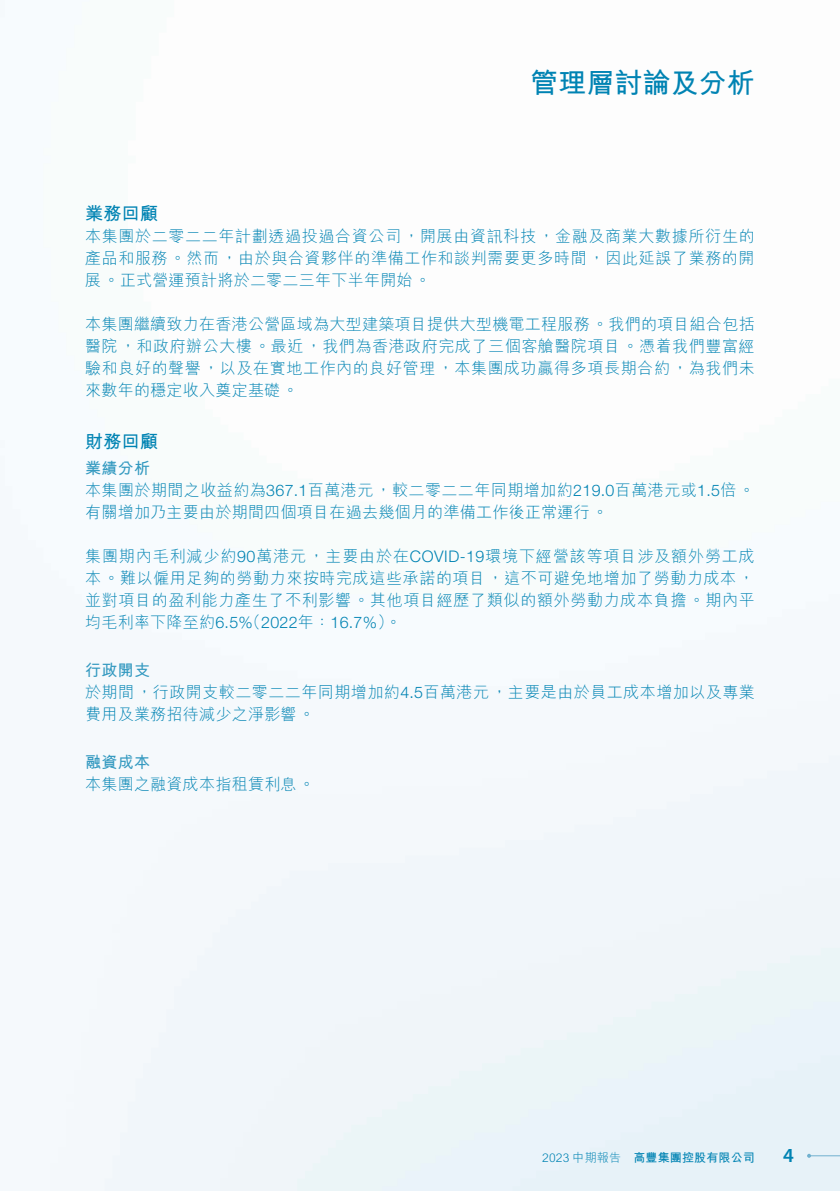
<style>
.page{position:relative;width:840px;height:1191px;background:#fff}
.page>*{position:absolute;margin:0;border:0;box-sizing:border-box;transform-origin:0 0}
.t1{font:700 28px "M Hei HK";color:#0083b3}
.t2{font:600 20px "Myriad Pro";color:#0083b3}
.t3{font:700 18px "M Hei HK";letter-spacing:.015em;color:#0083b3}
.t4{font:300 16px/22px "M Hei HK";letter-spacing:.03em;color:#0083b3;text-align:justify}
.t5{font:300 16px "Helvetica Neue LT Std";letter-spacing:.015em;color:#0083b3}
.t6{font:700 16px "M Hei HK";color:#3399c0}
.t7{font:700 12px "M Hei HK";letter-spacing:.015em;color:#0083b3}
.t8{font:300 12px "M Hei HK";letter-spacing:.015em;color:#0083b3}
.s1{font-weight:700;color:#3399c0}
.s2{font-family:"Helvetica Neue LT Std"}
.s3{font-family:"M Hei HK"}
</style>
<div class="page">
<hr style="left:808px;top:1155px;width:31px;height:1px;background:#71b1cf">
<svg style="left:806px;top:1153px;width:4px;height:4px"></svg>
<h1 class="t1" style="left:530px;top:62px;width:226px">管理層討論及分析</h1>
<p class="t3" style="left:85px;top:200px;width:74px">業務回顧</p>
<p class="t4" style="left:85px;top:225px;width:670px">本集團於二零二二年計劃透過投過合資公司，開展由資訊科技，金融及商業大數據所衍生的產品和服務。然而，由於與合資夥伴的準備工作和談判需要更多時間，因此延誤了業務的開展。正式營運預計將於二零二三年下半年開始。</p>
<p class="t4" style="left:85px;top:313px;width:670px">本集團繼續致力在香港公營區域為大型建築項目提供大型機電工程服務。我們的項目組合包括醫院，和政府辦公大樓。最近，我們為香港政府完成了三個客艙醫院項目。憑着我們豐富經驗和良好的聲譽，以及在實地工作內的良好管理，本集團成功贏得多項長期合約，為我們未來數年的穩定收入奠定基礎。</p>
<p class="t3" style="left:85px;top:428px;width:74px">財務回顧</p>
<p class="t4" style="left:85px;top:457px;width:670px;text-align:left"><span class="s1">業績分析<br></span>本集團於期間之收益約為<span class="s2">367.1</span>百萬港元，較二零二二年同期增加約<span class="s2">219.0</span>百萬港元或<span class="s2">1.5</span>倍。有關增加乃主要由於期間四個項目在過去幾個月的準備工作後正常運行。</p>
<p class="t4" style="left:85px;top:545px;width:670px">集團期內毛利減少約<span class="s2">90</span>萬港元，主要由於在<span class="s2">COVID-19</span>環境下經營該等項目涉及額外勞工成本。難以僱用足夠的勞動力來按時完成這些承諾的項目，這不可避免地增加了勞動力成本，並對項目的盈利能力產生了不利影響。其他項目經歷了類似的額外勞動力成本負擔。期內平</p>
<p class="t5" style="left:245px;top:613px;width:158px"><span class="s3">（</span>2022<span class="s3">年：</span>16.7% <span class="s3">。(</span></p>
<p class="t4" style="left:85px;top:611px;width:169px">均毛利率下降至約<span class="s2">6.5%</span></p>
<p class="t4" style="left:85px;top:659px;width:671px;text-align:left"><span class="s1">行政開支<br></span>於期間，行政開支較二零二二年同期增加約<span class="s2">4.5</span>百萬港元，主要是由於員工成本增加以及專業費用及業務招待減少之淨影響。</p>
<p class="t6" style="left:85px;top:751px;width:66px">融資成本</p>
<p class="t4" style="left:85px;top:773px;width:231px">本集團之融資成本指租賃利息。</p>
<p class="t8" style="left:542px;top:1149px;width:80px">2023 中期報告</p>
<p class="t7" style="left:633px;top:1148px;width:123px">高豐集團控股有限公司</p>
<p class="t2" style="left:782px;top:1144px;width:12px">4</p>
</div>
